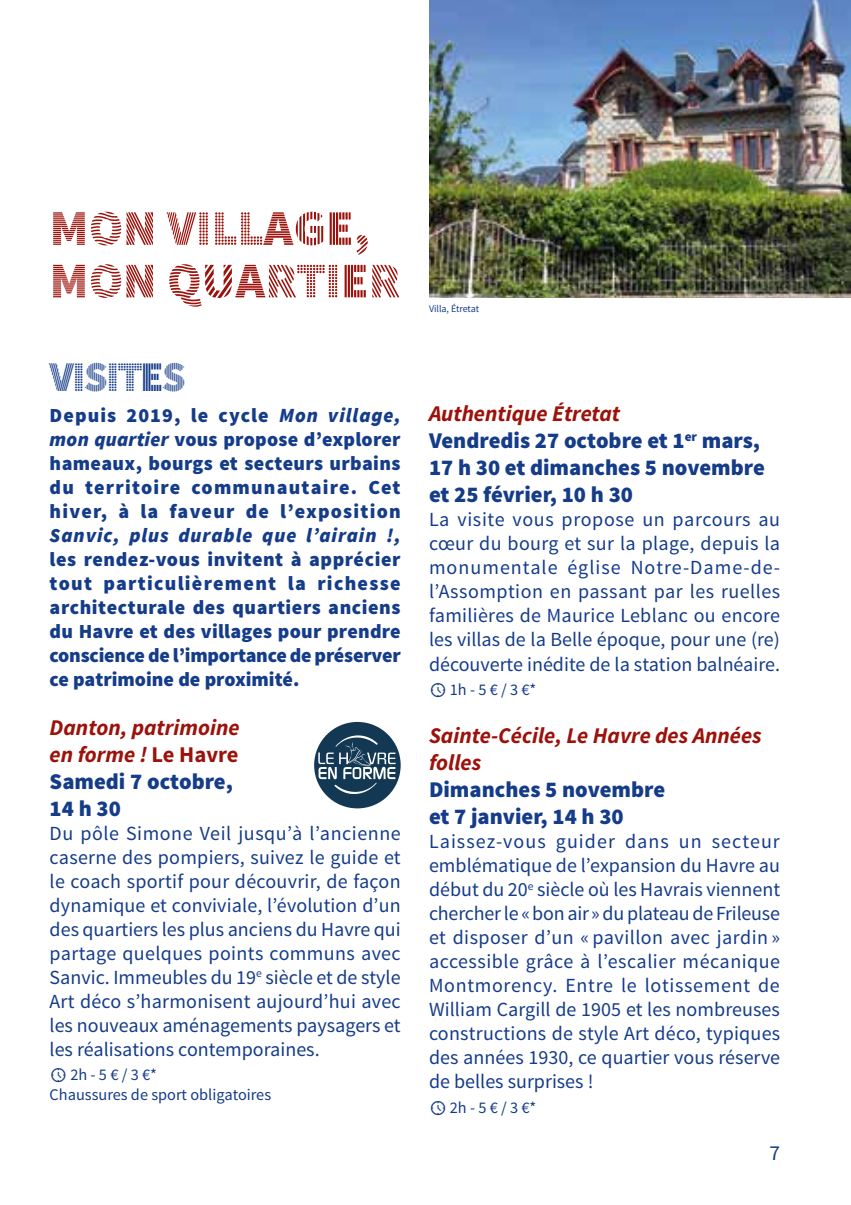
<style>
.page{position:relative;width:851px;height:1205px;background:#fff}
.page>*{position:absolute;margin:0;border:0;box-sizing:border-box;transform-origin:0 0}
.t1{font:50px/52.5px "Source Sans Pro DISPLAY";color:#9c120b}
.t2{font:42.5px "Source Sans Pro DISPLAY";letter-spacing:-.04em;color:#153c89}
.t3{font:900 22.5px/27px "Source Sans Pro";color:#153c89}
.t4{font:italic 700 22.5px/27px "Source Sans Pro";color:#9c120b}
.t5{font:21.25px "Source Sans Pro";color:#153c89}
.t6{font:20px/24px "Source Sans Pro";color:#153c89;text-align:justify}
.t7{font:900 20px/24px "Source Sans Pro";letter-spacing:.015em;color:#153c89;text-align:justify}
.t8{font:italic 900 20px "Source Sans Pro";letter-spacing:.05em;color:#153c89}
.t9{font:16.25px/19.5px "Source Sans Pro";color:#153c89}
.t10{font:10px "Source Sans Pro";letter-spacing:-.005em;color:#153c89}
.s1{font-style:italic}
.s2{font-style:normal}
.s3{font-weight:900;font-style:normal;color:#153c89}
.s4{font-weight:700;font-style:italic;color:#9c120b}
</style>
<div class="page">
<img style="left:429px;top:0;width:421px;height:298px">
<div style="left:314px;top:722px;width:86px;height:86px;background:#133854;border-radius:50%"></div>
<svg style="left:318px;top:735px;width:77px;height:59px"></svg>
<h1 class="t1" style="left:50px;top:203px;width:352px">MON VILLAGE,<br>MON QUARTIER</h1>
<h2 class="t2" style="left:50px;top:355px;width:138px">VISITES</h2>
<p class="t7" style="left:50px;top:404px;width:352px">Depuis 2019, le cycle <span class="s1">Mon village, mon quartier</span> vous propose d’explorer hameaux, bourgs et secteurs urbains du territoire communautaire. Cet hiver, à la faveur de l’exposition</p>
<p class="t8" style="left:50px;top:523px;width:352px">Sanvic, plus durable que l’airain !,</p>
<p class="t7" style="left:50px;top:548px;width:352px">les rendez-vous invitent à apprécier tout particulièrement la richesse architecturale des quartiers anciens du Havre et des villages pour prendre conscience de l’importance de préserver ce patrimoine de proximité.</p>
<p class="t4" style="left:50px;top:713px;width:191px">Danton, patrimoine en forme ! <span class="s2">Le Havre<br></span><span class="s3">Samedi 7 octobre,<br>14 h 30</span></p>
<p class="t6" style="left:50px;top:821px;width:352px">Du pôle Simone Veil jusqu’à l’ancienne caserne des pompiers, suivez le guide et le coach sportif pour découvrir, de façon dynamique et conviviale, l’évolution d’un des quartiers les plus anciens du Havre qui partage quelques points communs avec Sanvic. Immeubles du 19<sup>e</sup> siècle et de style Art déco s’harmonisent aujourd’hui avec les nouveaux aménagements paysagers et les réalisations contemporaines.</p>
<p class="t9" style="left:50px;top:1065px;width:223px;text-indent:21px">2h - 5 € / 3 €*<br>Chaussures de sport obligatoires</p>
<p class="t10" style="left:429px;top:303px;width:52px">Villa, Étretat</p>
<p class="t3" style="left:429px;top:401px;width:337px"><span class="s4">Authentique Étretat<br></span>Vendredis 27 octobre et 1<sup>er</sup> mars,<br>17 h 30 et dimanches 5 novembre et 25 février, 10 h 30</p>
<p class="t6" style="left:429px;top:508px;width:353px">La visite vous propose un parcours au cœur du bourg et sur la plage, depuis la monumentale église Notre-Dame-de&shy;l’Assomption en passant par les ruelles familières de Maurice Leblanc ou encore les villas de la Belle époque, pour une (re) découverte inédite de la station balnéaire.</p>
<p class="t9" style="left:450px;top:680px;width:88px">1h - 5 € / 3 €*</p>
<p class="t4" style="left:429px;top:722px;width:334px">Sainte-Cécile, Le Havre des Années folles</p>
<p class="t3" style="left:429px;top:777px;width:237px">Dimanches 5 novembre et 7 janvier, 14 h 30</p>
<p class="t6" style="left:429px;top:830px;width:352px">Laissez-vous guider dans un secteur emblématique de l’expansion du Havre au début du 20<sup>e</sup> siècle où les Havrais viennent chercher le «bon air» du plateau de Frileuse et disposer d’un « pavillon avec jardin » accessible grâce à l’escalier mécanique Montmorency. Entre le lotissement de William Cargill de 1905 et les nombreuses constructions de style Art déco, typiques des années 1930, ce quartier vous réserve de belles surprises !</p>
<p class="t9" style="left:450px;top:1098px;width:88px">2h - 5 € / 3 €*</p>
<p class="t5" style="left:769px;top:1140px;width:12px">7</p>
</div>
